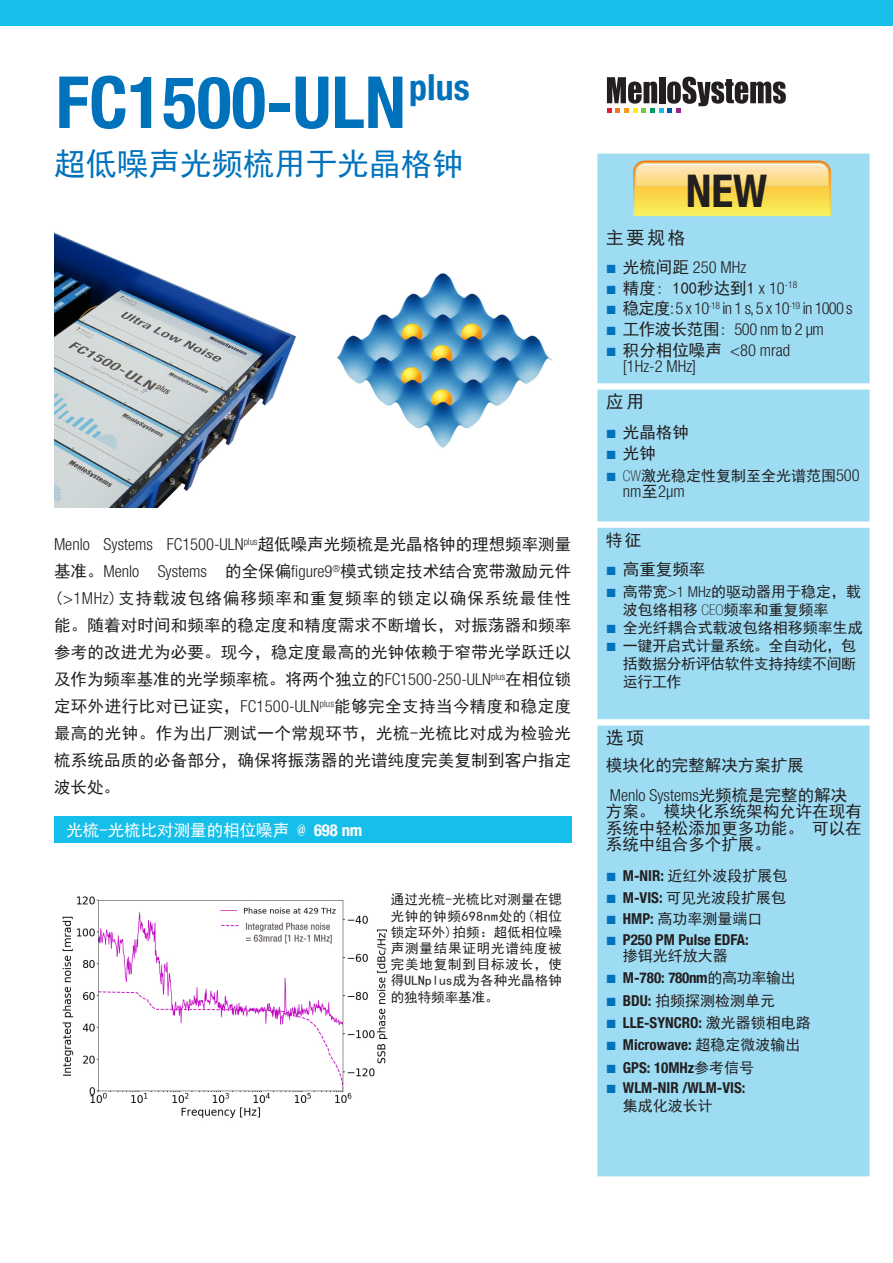
<style>
.page{position:relative;width:893px;height:1263px;background:#fff}
.page>*{position:absolute;margin:0;border:0;box-sizing:border-box;transform-origin:0 0}
.Subtitle{font:700 condensed 72px "Helvetica Neue LT Com";color:#0072bc}
.t1{font:700 condensed 45px "Helvetica Neue LT Com";color:#231f20}
.Subtitle-2{font:700 condensed 35.85px "Helvetica Neue LT Com";color:#0072bc}
.Subtitle-3{font:31.5px "Sim Hei";color:#0072bc}
.Paragraph_Title_2{font:18px "Sim Hei";letter-spacing:.14em;color:#231f20}
.Paragraph_Title_2-2{font:16.5px/27px "Sim Hei";color:#231f20;text-align:justify}
.t2{font:300 condensed 16.5px/16.5px "Helvetica Neue LT Com";color:#231f20}
.t3{font:300 condensed 16.5px "Helvetica Neue LT Com";letter-spacing:-.05em;color:#231f20}
.t4{font:16.5px "Sim Hei";color:#fff}
.t5{font:15px/18px "Sim Hei";color:#231f20}
.t6{font:700 condensed 15px/16.5px "Helvetica Neue LT Com";color:#231f20;text-align:center}
.t7{font:700 condensed 15px "Helvetica Neue LT Com";letter-spacing:-.02em;color:#231f20}
.t8{font:13.5px/16.2px "Sim Hei";letter-spacing:.015em;color:#231f20;text-align:justify}
.s1{font-family:"Helvetica Neue LT Com";font-weight:300;font-stretch:condensed}
.s2{font-family:"Helvetica Neue LT Com";font-weight:700;font-stretch:condensed}
.s3{font-family:"Times New Roman";font-weight:400;font-stretch:normal;font-size:18px;color:#0072bc}
.s4{font-family:"Sim Hei";font-weight:400;font-stretch:normal}
.s5{font-family:"Times New Roman";font-size:18px;color:#0072bc}
.s6{font-family:"Helvetica Neue LT Com";font-weight:100;font-stretch:condensed}
.s7{font-family:"Helvetica Neue LT Com";font-weight:300;font-stretch:condensed;font-size:16.5px}
</style>
<div class="page">
<div style="left:0;top:0;width:893px;height:26px;background:#15bfe9"></div>
<img style="left:54px;top:232px;width:242px;height:276px">
<svg style="left:607px;top:77px;width:179px;height:36px"></svg>
<div style="left:597px;top:154px;width:273px;height:1022px;background:#9ddcf3"></div>
<div style="left:54px;top:816px;width:518px;height:27px;background:#15bfe9"></div>
<img style="left:62px;top:896px;width:326px;height:222px">
<img style="left:337px;top:273px;width:216px;height:175px">
<img style="left:633px;top:161px;width:198px;height:55px">
<img style="left:636px;top:174px;width:192px;height:12px">
<img style="left:636px;top:164px;width:192px;height:10px">
<p class="Subtitle" style="left:56px;top:59px;width:352px">FC1500-ULN</p>
<p class="Subtitle-2" style="left:409px;top:66px;width:62px">plus</p>
<p class="Subtitle-3" style="left:54px;top:148px;width:411px">超低噪声光频梳用于光晶格钟</p>
<p class="Paragraph_Title_2-2" style="left:54px;top:531px;width:519px"><span class="s1">Menlo Systems FC1500-ULN</span><sup>plus</sup>超低噪声光频梳是光晶格钟的理想频率测量基准。<span class="s1">Menlo Systems</span> 的全保偏<span class="s1">figure9</span><sup>®</sup>模式锁定技术结合宽带激励元件(<span class="s1">&gt;1MHz</span>)支持载波包络偏移频率和重复频率的锁定以确保系统最佳性能。随着对时间和频率的稳定度和精度需求不断增长，对振荡器和频率参考的改进尤为必要。现今，稳定度最高的光钟依赖于窄带光学跃迁以及作为频率基准的光学频率梳。将两个独立的<span class="s1">FC1500-250-ULN</span><sup>plus</sup>在相位锁定环外进行比对已证实，<span class="s1">FC1500-ULN</span><sup>plus</sup>能够完全支持当今精度和稳定度最高的光钟。作为出厂测试一个常规环节，光梳-光梳比对成为检验光梳系统品质的必备部分，确保将振荡器的光谱纯度完美复制到客户指定波长处。</p>
<p class="t4" style="left:66px;top:821px;width:297px">光梳-光梳比对测量的相位噪声 @ <span class="s2">698 nm</span></p>
<p class="t8" style="left:391px;top:892px;width:173px">通过光梳-光梳比对测量在锶光钟的钟频698nm处的(相位锁定环外)拍频：超低相位噪声测量结果证明光谱纯度被完美地复制到目标波长，使得ULNplus成为各种光晶格钟的独特频率基准。</p>
<p class="t1" style="left:686px;top:164px;width:83px">NEW</p>
<p class="Paragraph_Title_2" style="left:606px;top:228px;width:81px">主要规格</p>
<p class="t2" style="left:606px;top:259px;width:142px"><span class="s3">■</span> <span class="s4">光梳间距</span> 250 MHz</p>
<p class="Paragraph_Title_2-2" style="left:606px;top:274px;width:193px"><span class="s5">■</span> 精度: 100秒达到1 <span class="s1">x 10</span><sup>-18</sup></p>
<p class="t3" style="left:606px;top:299px;width:248px"><span class="s3">■</span> <span class="s4">稳定度</span>: 5 x 10<sup>-18</sup> in 1 s, 5 x 10<sup>-19</sup> in 1000 s</p>
<p class="t2" style="left:606px;top:321px;width:219px"><span class="s3">■</span> <span class="s4">工作波长范围:</span> 500 nm to 2 µm</p>
<p class="t2" style="left:623px;top:342px;width:169px;text-indent:-17px"><span class="s3">■</span> <span class="s4">积分相位噪声</span> &lt;80 mrad [1Hz-2 MHz]</p>
<p class="Paragraph_Title_2" style="left:606px;top:393px;width:40px">应用</p>
<p class="Paragraph_Title_2-2" style="left:606px;top:418px;width:85px"><span class="s5">■</span> 光晶格钟</p>
<p class="Paragraph_Title_2-2" style="left:606px;top:439px;width:52px"><span class="s5">■</span> 光钟</p>
<p class="t5" style="left:606px;top:466px;width:255px"><span class="s5">■</span> <span class="s6">CW</span>激光稳定性复制至全光谱范围<span class="s7">500</span></p>
<p class="t2" style="left:623px;top:483px;width:63px">nm<span class="s4">至</span>2μm</p>
<p class="Paragraph_Title_2-2" style="left:606px;top:526px;width:37px">特征</p>
<p class="Paragraph_Title_2-2" style="left:606px;top:556px;width:101px"><span class="s5">■</span> 高重复频率</p>
<p class="t5" style="left:623px;top:583px;width:240px;text-indent:-17px"><span class="s5">■</span> 高带宽<span class="s1">&gt;1 MHz</span>的驱动器用于稳定，载波包络相移 <span class="s6">CEO</span>频率和重复频率</p>
<p class="t5" style="left:606px;top:619px;width:259px"><span class="s5">■</span> 全光纤耦合式载波包络相移频率生成</p>
<p class="t5" style="left:623px;top:637px;width:235px;text-align:justify;text-indent:-17px"><span class="s5">■</span> 一键开启式计量系统。全自动化，包括数据分析评估软件支持持续不间断运行工作</p>
<p class="Paragraph_Title_2" style="left:606px;top:729px;width:40px">选项</p>
<p class="Paragraph_Title_2-2" style="left:606px;top:752px;width:199px">模块化的完整解决方案扩展</p>
<p class="Paragraph_Title_2-2" style="left:606px;top:787px;width:257px;line-height:16.5px;text-align:left"><span class="s1">Menlo Systems</span>光频梳是完整的解决方案。 模块化系统架构允许在现有系统中轻松添加更多功能。 可以在系统中组合多个扩展。</p>
<p class="t5" style="left:606px;top:867px;width:183px"><span class="s5">■</span> <span class="s2">M-NIR:</span> 近红外波段扩展包</p>
<p class="t5" style="left:606px;top:889px;width:182px"><span class="s5">■</span> <span class="s2">M-VIS:</span> 可见光波段扩展包</p>
<p class="t5" style="left:606px;top:910px;width:158px"><span class="s5">■</span> <span class="s2">HMP:</span> 高功率测量端口</p>
<p class="t6" style="left:606px;top:931px;width:144px"><span class="s3">■</span> P250 PM Pulse EDFA:<span class="s4">掺铒光纤放大器</span></p>
<p class="t7" style="left:606px;top:969px;width:191px"><span class="s3">■</span> M-780: 780nm<span class="s4">的高功率输出</span></p>
<p class="t5" style="left:606px;top:991px;width:171px"><span class="s5">■</span> <span class="s2">BDU:</span> 拍频探测检测单元</p>
<p class="t6" style="left:606px;top:1014px;width:206px"><span class="s3">■</span> LLE-SYNCRO: <span class="s4">激光器锁相电路</span></p>
<p class="t6" style="left:606px;top:1037px;width:196px"><span class="s3">■</span> Microwave: <span class="s4">超稳定微波输出</span></p>
<p class="t6" style="left:606px;top:1059px;width:150px"><span class="s3">■</span> GPS: 10MHz<span class="s4">参考信号</span></p>
<p class="t6" style="left:623px;top:1079px;width:124px;line-height:18px;text-align:left;text-indent:-17px"><span class="s3">■</span> WLM-NIR /WLM-VIS:<span class="s4">集成化波长计</span></p>
</div>
